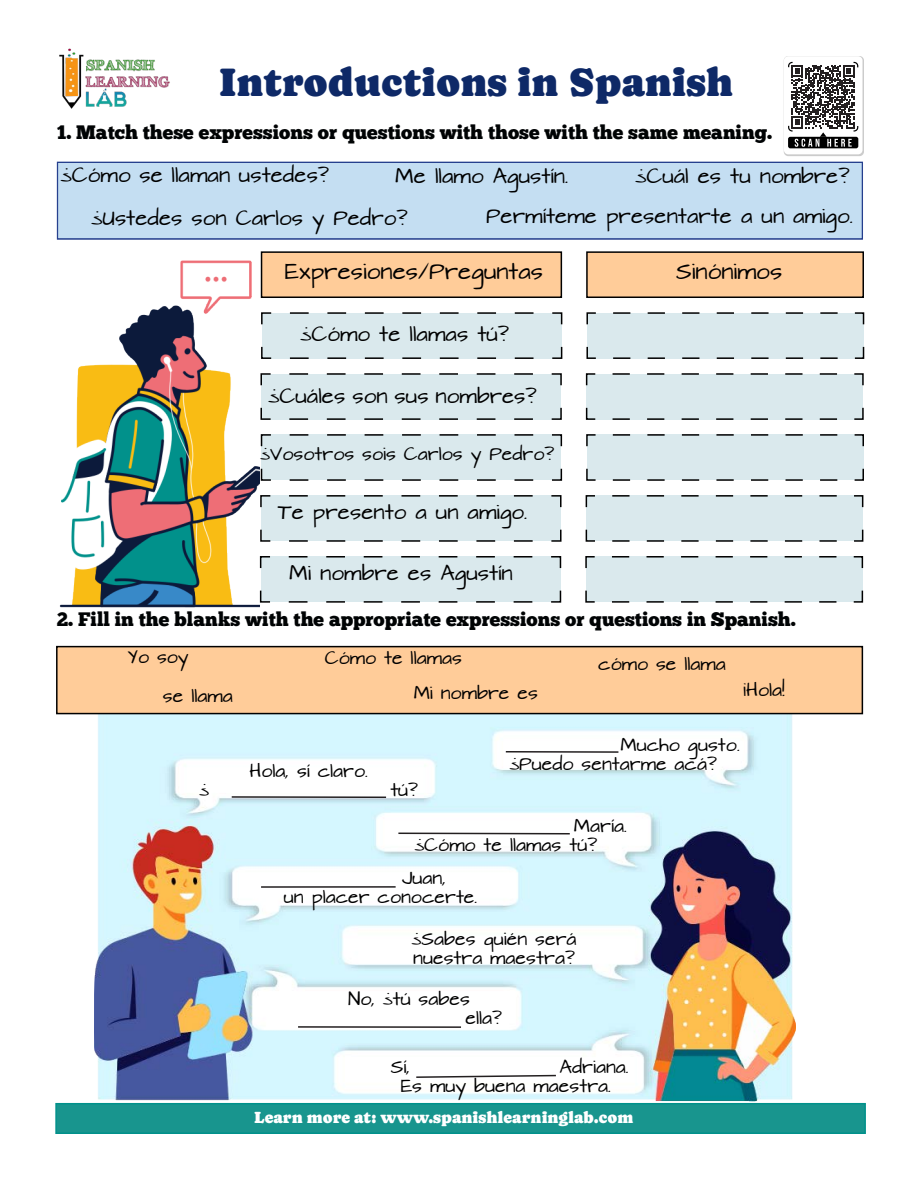
<style>
.page{position:relative;width:918px;height:1188px;background:#fff}
.page>*{position:absolute;margin:0;border:0;box-sizing:border-box;transform-origin:0 0}
.t1{font:40.5px "Caprasimo";color:#0e2967}
.t2{font:19.5px "Chunk Five";color:#000304}
.t3{font:19.5px "Architects Daughter";color:#000}
.t4{font:18px "Architects Daughter";color:#000}
.t5{font:16.5px "Caprasimo";color:#fff}
.t6{font:15.75px "Architects Daughter";color:#000}
</style>
<div class="page">
<img style="left:59px;top:48px;width:111px;height:61px">
<svg style="left:784px;top:56px;width:80px;height:100px"></svg>
<div style="left:784px;top:56px;width:79px;height:98px;background:#fff;border-radius:4px"></div>
<div style="left:788px;top:137px;width:70px;height:11px;background:#000;border-radius:2px"></div>
<svg style="left:788px;top:62px;width:70px;height:85px"></svg>
<div style="left:261px;top:251px;width:301px;height:47px;background:#fc9;border:2px solid #000"></div>
<div style="left:586px;top:251px;width:278px;height:47px;background:#fc9;border:2px solid #000"></div>
<div style="left:261px;top:312px;width:302px;height:47px;background:#dae9ed"></div>
<div style="left:586px;top:312px;width:279px;height:47px;background:#dae9ed"></div>
<div style="left:260px;top:373px;width:302px;height:47px;background:#dae9ed"></div>
<div style="left:585px;top:373px;width:279px;height:47px;background:#dae9ed"></div>
<div style="left:260px;top:434px;width:303px;height:47px;background:#dae9ed"></div>
<div style="left:586px;top:434px;width:278px;height:47px;background:#dae9ed"></div>
<div style="left:260px;top:495px;width:302px;height:47px;background:#dae9ed"></div>
<div style="left:585px;top:495px;width:279px;height:47px;background:#dae9ed"></div>
<div style="left:260px;top:556px;width:302px;height:47px;background:#dae9ed"></div>
<div style="left:585px;top:556px;width:279px;height:47px;background:#dae9ed"></div>
<div style="left:57px;top:162px;width:806px;height:77px;background:#c4def2"></div>
<div style="left:58px;top:162px;width:804px;height:77px;border:1px solid #253f8e"></div>
<img style="left:95px;top:714px;width:700px;height:388px">
<div style="left:56px;top:646px;width:807px;height:68px;background:#fc9;border:2px solid #000"></div>
<hr style="left:506px;top:751px;width:112px;height:2px;background:#231f20">
<hr style="left:232px;top:796px;width:154px;height:2px;background:#231f20">
<hr style="left:261px;top:886px;width:135px;height:2px;background:#231f20">
<hr style="left:298px;top:1026px;width:163px;height:2px;background:#231f20">
<svg style="left:415px;top:1074px;width:142px;height:5px"></svg>
<svg style="left:397px;top:832px;width:174px;height:3px"></svg>
<img style="left:56px;top:232px;width:204px;height:376px">
<div style="left:55px;top:1103px;width:811px;height:31px;background:#18958e;border:2px solid #01918b"></div>
<p class="t1" style="left:220px;top:59px;width:515px">Introductions in Spanish</p>
<p class="t2" style="left:57px;top:120px;width:717px">1. Match these expressions or questions with those with the same meaning.</p>
<p class="t4" style="left:61px;top:165px;width:270px">¿Cómo se llaman ustedes?</p>
<p class="t4" style="left:635px;top:166px;width:216px">¿Cuál es tu nombre?</p>
<p class="t4" style="left:91px;top:209px;width:318px">¿Ustedes son Carlos y Pedro?</p>
<p class="t4" style="left:486px;top:206px;width:368px">Permíteme presentarte a un amigo.</p>
<p class="t4" style="left:395px;top:166px;width:175px">Me llamo Agustín.</p>
<p class="t3" style="left:285px;top:261px;width:260px">Expresiones/Preguntas</p>
<p class="t3" style="left:676px;top:261px;width:108px">Sinónimos</p>
<p class="t4" style="left:300px;top:324px;width:211px">¿Cómo te llamas tú?</p>
<p class="t4" style="left:268px;top:386px;width:270px">¿Cuáles son sus nombres?</p>
<p class="t6" style="left:260px;top:446px;width:296px">¿Vosotros sois Carlos y Pedro?</p>
<p class="t4" style="left:278px;top:502px;width:251px">Te presento a un amigo.</p>
<p class="t4" style="left:289px;top:563px;width:225px">Mi nombre es Agustín</p>
<p class="t2" style="left:57px;top:608px;width:741px">2. Fill in the blanks with the appropriate expressions or questions in Spanish.</p>
<p class="t6" style="left:128px;top:649px;width:63px">Yo soy</p>
<p class="t6" style="left:598px;top:655px;width:129px">cómo se llama</p>
<p class="t6" style="left:163px;top:687px;width:71px">se llama</p>
<p class="t6" style="left:325px;top:650px;width:139px">Cómo te llamas</p>
<p class="t6" style="left:414px;top:684px;width:126px">Mi nombre es</p>
<p class="t6" style="left:744px;top:682px;width:43px">¡Hola!</p>
<p class="t6" style="left:250px;top:763px;width:120px">Hola, sí claro.</p>
<p class="t6" style="left:199px;top:782px;width:11px">¿</p>
<p class="t6" style="left:390px;top:782px;width:29px">tú?</p>
<p class="t6" style="left:620px;top:736px;width:121px">Mucho gusto.</p>
<p class="t6" style="left:509px;top:755px;width:209px">¿Puedo sentarme acá?</p>
<p class="t6" style="left:574px;top:817px;width:54px">María.</p>
<p class="t6" style="left:414px;top:836px;width:184px">¿Cómo te llamas tú?</p>
<p class="t6" style="left:402px;top:870px;width:45px">Juan,</p>
<p class="t6" style="left:284px;top:889px;width:195px">un placer conocerte.</p>
<p class="t6" style="left:412px;top:930px;width:166px">¿Sabes quién será</p>
<p class="t6" style="left:413px;top:949px;width:163px">nuestra maestra?</p>
<p class="t6" style="left:348px;top:990px;width:124px">No, ¿tú sabes</p>
<p class="t6" style="left:465px;top:1009px;width:38px">ella?</p>
<p class="t6" style="left:391px;top:1058px;width:21px">Sí,</p>
<p class="t6" style="left:560px;top:1058px;width:71px">Adriana.</p>
<p class="t6" style="left:401px;top:1077px;width:212px">Es muy buena maestra.</p>
<p class="t5" style="left:254px;top:1107px;width:381px">Learn more at: www.spanishlearninglab.com</p>
</div>
